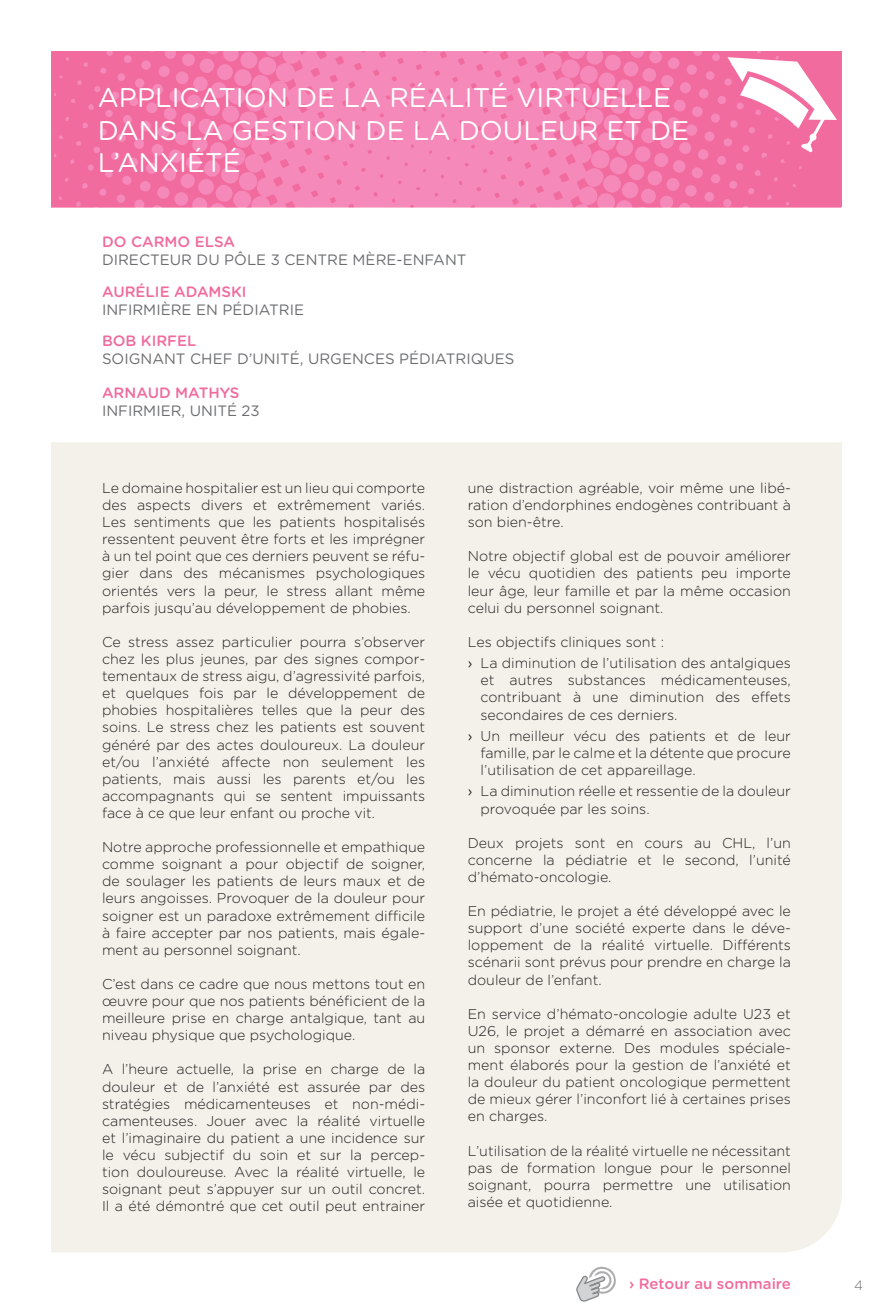
<style>
.page{position:relative;width:893px;height:1314px;background:#fff}
.page>*{position:absolute;margin:0;border:0;box-sizing:border-box;transform-origin:0 0}
.t1{font:27px/32.4px "Gotham Rounded";color:#fff}
.t2{font:15px "Gotham Rounded";color:#6c6d70}
.t3{font:500 15px "Gotham Rounded";color:#f16b9e}
.t4{font:300 14.25px/17.1px "Gotham Rounded";color:#231f20;text-align:justify}
.t5{font:300 13.5px "Gotham Rounded";color:#6c6d70}
.s1{font-weight:400}
</style>
<div class="page">
<svg style="left:313px;top:51px;width:230px;height:157px;background:#f487b7"></svg>
<svg style="left:543px;top:51px;width:294px;height:157px;background:#f381af"></svg>
<svg style="left:55px;top:51px;width:258px;height:157px;background:#f277a9"></svg>
<div style="left:51px;top:442px;width:791px;height:810px;background:#f3f1ea"></div>
<svg style="left:576px;top:1266px;width:40px;height:36px"></svg>
<h1 class="t1" style="left:98px;top:80px;width:593px">APPLICATION DE LA RÉALITÉ VIRTUELLE<br>DANS LA GESTION DE LA DOULEUR ET DE<br>L’ANXIÉTÉ</h1>
<p class="t3" style="left:102px;top:231px;width:135px">DO CARMO ELSA</p>
<p class="t2" style="left:102px;top:249px;width:366px">DIRECTEUR DU PÔLE 3 CENTRE MÈRE-ENFANT</p>
<p class="t3" style="left:102px;top:281px;width:146px">AURÉLIE ADAMSKI</p>
<p class="t2" style="left:102px;top:299px;width:204px">INFIRMIÈRE EN PÉDIATRIE</p>
<p class="t3" style="left:102px;top:330px;width:96px">BOB KIRFEL</p>
<p class="t2" style="left:102px;top:348px;width:414px">SOIGNANT CHEF D’UNITÉ, URGENCES PÉDIATRIQUES</p>
<p class="t3" style="left:102px;top:382px;width:139px">ARNAUD MATHYS</p>
<p class="t2" style="left:102px;top:400px;width:159px">INFIRMIER, UNITÉ 23</p>
<p class="t4" style="left:102px;top:479px;width:325px">Le domaine hospitalier est un lieu qui comporte des aspects divers et extrêmement variés.<br>Les sentiments que les patients hospitalisés ressentent peuvent être forts et les imprégner à un tel point que ces derniers peuvent se réfu&shy;gier dans des mécanismes psychologiques orientés vers la peur, le stress allant même parfois jusqu’au développement de phobies.</p>
<p class="t4" style="left:102px;top:633px;width:325px">Ce stress assez particulier pourra s’observer chez les plus jeunes, par des signes compor&shy;tementaux de stress aigu, d’agressivité parfois, et quelques fois par le développement de phobies hospitalières telles que la peur des soins. Le stress chez les patients est souvent généré par des actes douloureux. La douleur et/ou l’anxiété affecte non seulement les patients, mais aussi les parents et/ou les accompagnants qui se sentent impuissants face à ce que leur enfant ou proche vit.</p>
<p class="t4" style="left:102px;top:838px;width:325px">Notre approche professionnelle et empathique comme soignant a pour objectif de soigner, de soulager les patients de leurs maux et de leurs angoisses. Provoquer de la douleur pour soigner est un paradoxe extrêmement difficile à faire accepter par nos patients, mais égale&shy;ment au personnel soignant.</p>
<p class="t4" style="left:102px;top:975px;width:325px">C’est dans ce cadre que nous mettons tout en œuvre pour que nos patients bénéficient de la meilleure prise en charge antalgique, tant au niveau physique que psychologique.</p>
<p class="t4" style="left:102px;top:1060px;width:325px">A l’heure actuelle, la prise en charge de la douleur et de l’anxiété est assurée par des stratégies médicamenteuses et non-médi&shy;camenteuses. Jouer avec la réalité virtuelle et l’imaginaire du patient a une incidence sur le vécu subjectif du soin et sur la percep&shy;tion douloureuse. Avec la réalité virtuelle, le soignant peut s’appuyer sur un outil concret.<br>Il a été démontré que cet outil peut entrainer</p>
<p class="t4" style="left:468px;top:479px;width:325px">une distraction agréable, voir même une libé&shy;ration d’endorphines endogènes contribuant à son bien-être.</p>
<p class="t4" style="left:468px;top:547px;width:325px">Notre objectif global est de pouvoir améliorer le vécu quotidien des patients peu importe leur âge, leur famille et par la même occasion celui du personnel soignant.</p>
<p class="t4" style="left:468px;top:631px;width:325px;line-height:21.3px">Les objectifs cliniques sont :<br><span class="s1">›</span> La diminution de l’utilisation des antalgiques</p>
<p class="t4" style="left:480px;top:671px;width:312px">et autres substances médicamenteuses, contribuant à une diminution des effets secondaires de ces derniers.</p>
<p class="t4" style="left:480px;top:727px;width:312px;text-indent:-13px"><span class="s1">›</span> Un meilleur vécu des patients et de leur famille, par le calme et la détente que procure l’utilisation de cet appareillage.</p>
<p class="t4" style="left:480px;top:782px;width:312px;text-indent:-13px"><span class="s1">›</span> La diminution réelle et ressentie de la douleur provoquée par les soins.</p>
<p class="t4" style="left:468px;top:833px;width:325px">Deux projets sont en cours au CHL, l’un concerne la pédiatrie et le second, l’unité d’hémato-oncologie.</p>
<p class="t4" style="left:468px;top:902px;width:325px">En pédiatrie, le projet a été développé avec le support d’une société experte dans le déve&shy;loppement de la réalité virtuelle. Différents scénarii sont prévus pour prendre en charge la douleur de l’enfant.</p>
<p class="t4" style="left:468px;top:1004px;width:325px">En service d’hémato-oncologie adulte U23 et U26, le projet a démarré en association avec un sponsor externe. Des modules spéciale&shy;ment élaborés pour la gestion de l’anxiété et la douleur du patient oncologique permettent de mieux gérer l’inconfort lié à certaines prises en charges.</p>
<p class="t4" style="left:468px;top:1141px;width:325px">L’utilisation de la réalité virtuelle ne nécessitant pas de formation longue pour le personnel soignant, pourra permettre une utilisation aisée et quotidienne.</p>
<p class="t3" style="left:629px;top:1273px;width:163px">› Retour au sommaire</p>
<p class="t5" style="left:854px;top:1276px;width:10px">4</p>
</div>
